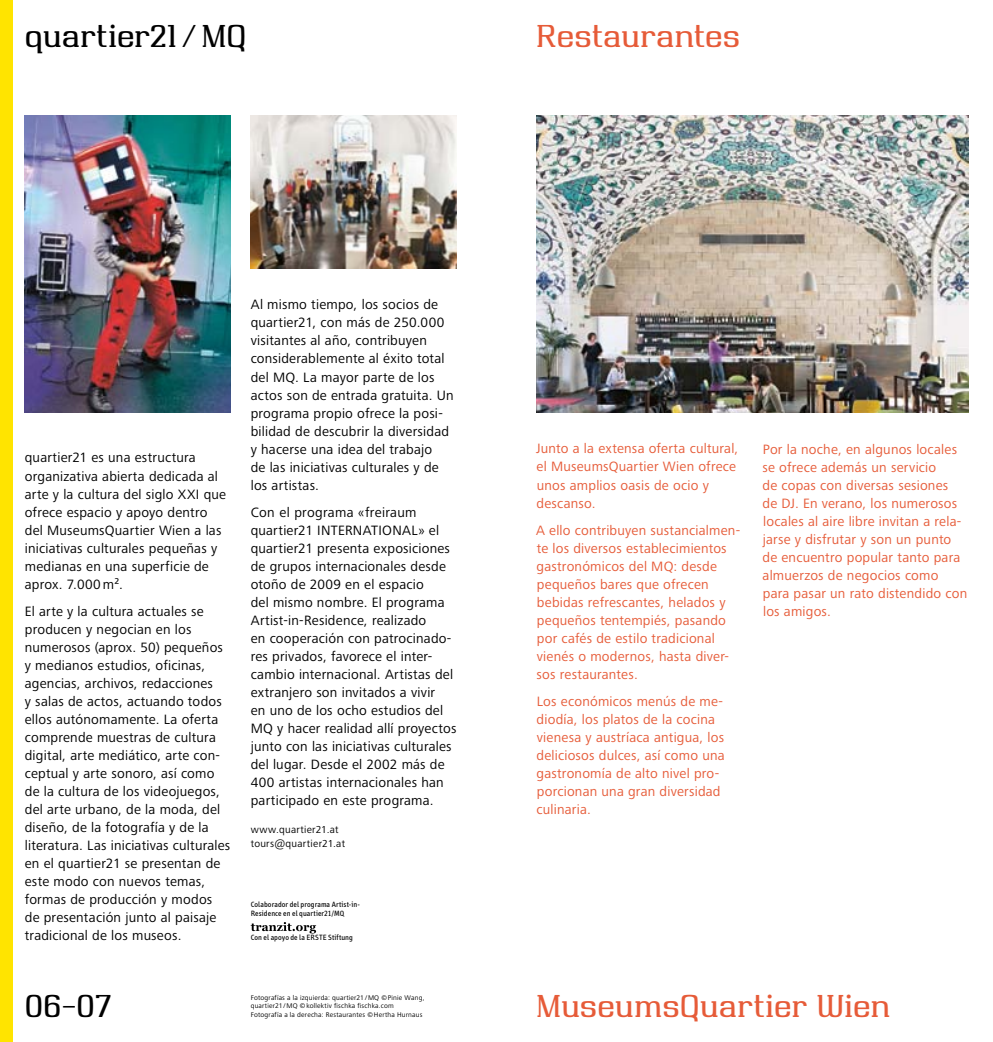
<style>
.page{position:relative;width:993px;height:1042px;background:#fff}
.page>*{position:absolute;margin:0;border:0;box-sizing:border-box;transform-origin:0 0}
.t1{font:31.5px "Rigido";color:#e65b38}
.t2{font:31.5px "Rigido";letter-spacing:.005em;color:#000}
.t3{font:14px/18px "Frutiger Next Pro";letter-spacing:.015em;color:#000}
.t4{font:14px/18px "Frutiger Next Pro";letter-spacing:.015em;color:#e65b38}
.t5{font:10.5px/13.5px "Frutiger Next Pro";letter-spacing:.025em;color:#000}
.t6{font:7.88px/8.8px "Info";letter-spacing:.02em;color:#000}
.t7{font:7px/8.4px "Frutiger Next Pro";letter-spacing:.025em;color:#000}
</style>
<div class="page">
<div style="left:0;top:0;width:12px;height:1042px;background:#ffe400"></div>
<svg style="left:250px;top:922px;width:66px;height:11px"></svg>
<img style="left:251px;top:115px;width:205px;height:154px">
<img style="left:25px;top:115px;width:206px;height:298px">
<img style="left:536px;top:115px;width:431px;height:298px">
<h1 class="t2" style="left:25px;top:17px;width:223px">quartier21 /MQ</h1>
<h1 class="t1" style="left:536px;top:17px;width:205px">Restaurantes</h1>
<p class="t3" style="left:25px;top:449px;width:203px">quartier21 es una estructura organizativa abierta dedicada al arte y la cultura del siglo XXI que ofrece espacio y apoyo dentro del MuseumsQuartier Wien a las iniciativas culturales pequeñas y medianas en una superficie de aprox. 7.000m².</p>
<p class="t3" style="left:25px;top:602px;width:207px">El arte y la cultura actuales se producen y negocian en los numerosos (aprox. 50) pequeños y medianos estudios, oficinas, agencias, archivos, redacciones<br>y salas de actos, actuando todos ellos autónomamente. La oferta comprende muestras de cultura digital, arte mediático, arte con&shy;ceptual y arte sonoro, así como de la cultura de los videojuegos, del arte urbano, de la moda, del diseño, de la fotografía y de la literatura. Las iniciativas culturales en el quartier21 se presentan de este modo con nuevos temas, formas de producción y modos de presentación junto al paisaje tradicional de los museos.</p>
<p class="t3" style="left:251px;top:296px;width:204px">Al mismo tiempo, los socios de quartier21, con más de 250.000 visitantes al año, contribuyen considerablemente al éxito total del MQ. La mayor parte de los actos son de entrada gratuita. Un programa propio ofrece la posi&shy;bilidad de descubrir la diversidad y hacerse una idea del trabajo<br>de las iniciativas culturales y de los artistas.</p>
<p class="t3" style="left:251px;top:503px;width:207px">Con el programa «freiraum quartier21 INTERNATIONAL» el quartier21 presenta exposiciones de grupos internacionales desde otoño de 2009 en el espacio<br>del mismo nombre. El programa<br>Artist-in-Residence, realizado<br>en cooperación con patrocinado&shy;res privados, favorece el inter&shy;cambio internacional. Artistas del extranjero son invitados a vivir<br>en uno de los ocho estudios del<br>MQ y hacer realidad allí proyectos junto con las iniciativas culturales del lugar. Desde el 2002 más de<br>400 artistas internacionales han participado en este programa.</p>
<p class="t5" style="left:251px;top:823px;width:96px">www.quartier21.at tours@quartier21.at</p>
<p class="t6" style="left:251px;top:900px;width:111px">Colaborador del programa Artist-in-<br>Residence en el quartier21/MQ</p>
<p class="t6" style="left:251px;top:933px;width:104px">Con el apoyo de la ERSTE Stiftung</p>
<p class="t4" style="left:536px;top:440px;width:204px">Junto a la extensa oferta cultural, el MuseumsQuartier Wien ofrece unos amplios oasis de ocio y descanso.</p>
<p class="t4" style="left:536px;top:521px;width:206px">A ello contribuyen sustancialmen&shy;te los diversos establecimientos gastronómicos del MQ: desde pequeños bares que ofrecen bebidas refrescantes, helados y pequeños tentempiés, pasando por cafés de estilo tradicional vienés o modernos, hasta diver&shy;sos restaurantes.</p>
<p class="t4" style="left:536px;top:692px;width:189px">Los económicos menús de me&shy;diodía, los platos de la cocina vienesa y austríaca antigua, los deliciosos dulces, así como una gastronomía de alto nivel pro&shy;porcionan una gran diversidad culinaria.</p>
<p class="t4" style="left:762px;top:440px;width:206px">Por la noche, en algunos locales se ofrece además un servicio<br>de copas con diversas sesiones<br>de DJ. En verano, los numerosos locales al aire libre invitan a rela&shy;jarse y disfrutar y son un punto de encuentro popular tanto para almuerzos de negocios como para pasar un rato distendido con los amigos.</p>
<h1 class="t2" style="left:25px;top:987px;width:88px">06–07</h1>
<h1 class="t1" style="left:536px;top:987px;width:355px">MuseumsQuartier Wien</h1>
<p class="t7" style="left:251px;top:993px;width:175px">Fotografías a la izquierda: quartier21 /MQ ©Pinie Wang, quartier21/MQ ©kollektiv fischka fischka.com<br>Fotografía a la derecha: Restaurantes ©Hertha Hurnaus</p>
</div>
